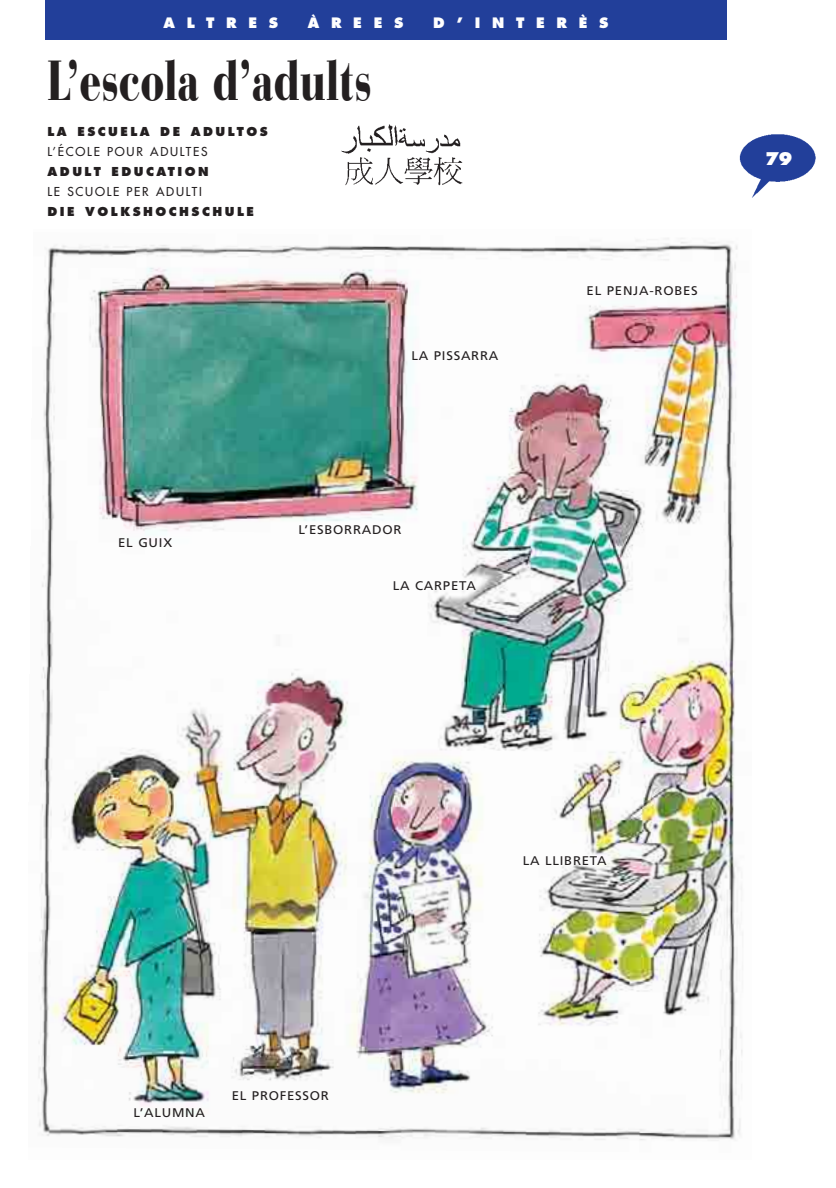
<style>
.page{position:relative;width:836px;height:1188px;background:#fff}
.page>*{position:absolute;margin:0;border:0;box-sizing:border-box;transform-origin:0 0}
.t1{font:900 56px "Bauer Bodoni";color:#231f20;scale:.7 1}
.t2{font:800 17px "Futura";color:#fff}
.t3{font:800 14px "Futura";letter-spacing:.83em;color:#fff}
.t4{font:12.6px "Frutiger";letter-spacing:.055em;color:#231f20;scale:1.05 1}
.t5{font:800 12px "Futura";letter-spacing:.21em;color:#231f20}
.t6{font:12px "Futura";letter-spacing:.145em;color:#231f20}
</style>
<div class="page">
<img style="left:38px;top:0;width:778px;height:1141px">
<p class="t3" style="left:163px;top:17px;width:116px">ALTRES</p>
<p class="t3" style="left:308px;top:17px;width:97px">ÀREES</p>
<p class="t3" style="left:433px;top:17px;width:177px">D’INTERÈS</p>
<h1 class="t1" style="left:47px;top:59px;width:464px">L’escola d’adults</h1>
<p class="t5" style="left:47px;top:127px;width:222px">LA ESCUELA DE ADULTOS</p>
<p class="t6" style="left:47px;top:146px;width:161px">L’ÉCOLE POUR ADULTES</p>
<p class="t5" style="left:47px;top:167px;width:163px">ADULT EDUCATION</p>
<p class="t6" style="left:47px;top:186px;width:156px">LE SCUOLE PER ADULTI</p>
<p class="t5" style="left:47px;top:207px;width:208px">DIE VOLKSHOCHSCHULE</p>
<p class="t4" style="left:118px;top:538px;width:53px">EL GUIX</p>
<p class="t4" style="left:411px;top:351px;width:84px">LA PISSARRA</p>
<p class="t4" style="left:298px;top:525px;width:100px">L’ESBORRADOR</p>
<p class="t4" style="left:392px;top:581px;width:81px">LA CARPETA</p>
<p class="t4" style="left:586px;top:286px;width:107px">EL PENJA-ROBES</p>
<h2 class="t2" style="left:764px;top:151px;width:29px">79</h2>
<p class="t4" style="left:133px;top:1107px;width:69px">L’ALUMNA</p>
<p class="t4" style="left:231px;top:1091px;width:94px">EL PROFESSOR</p>
<p class="t4" style="left:522px;top:855px;width:81px">LA LLIBRETA</p>
</div>
